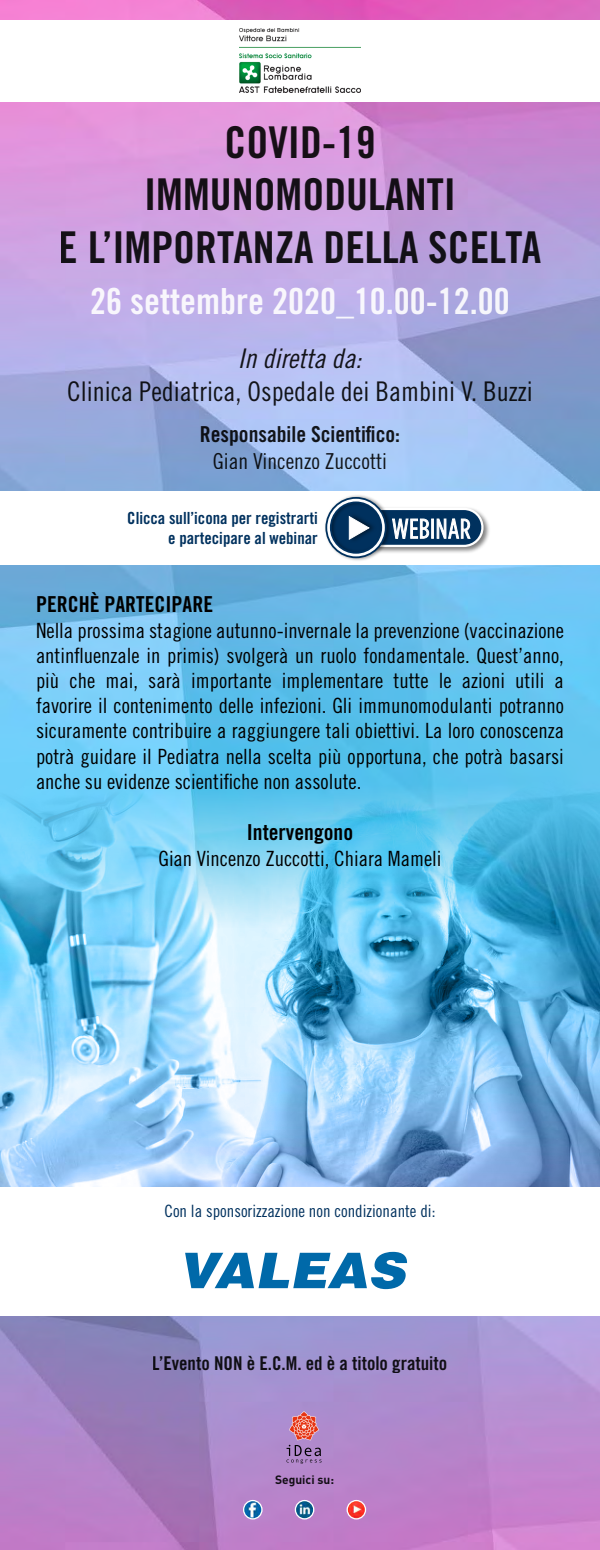
<style>
.page{position:relative;width:600px;height:1550px;background:#fff}
.page>*{position:absolute;margin:0;border:0;box-sizing:border-box;transform-origin:0 0}
.t1{font:43.9px/52.6px "Trade Gothic Bold Cond Twenty";color:#000;text-align:center}
.t2{font:36px "Trade Gothic Bold Cond Twenty";color:#fff}
.t3{font:27.1px "Trade Gothic Cond Eighteen";color:#000}
.t4{font:27.1px "Trade Gothic Cond Eighteen Obl";color:#000}
.t5{font:22px "Trade Gothic Bold Cond Twenty";color:#000}
.t6{font:22px "Trade Gothic Cond Eighteen";color:#000}
.t7{font:21px/25.2px "Trade Gothic Cond Eighteen";color:#000;text-align:justify}
.t8{font:19px "Trade Gothic Bold Cond Twenty";color:#000}
.t9{font:17px "Trade Gothic Cond Eighteen";color:#00315e}
.t10{font:16.7px/20.1px "Trade Gothic Bold Cond Twenty";color:#00315e;text-align:right}
.t11{font:700 12px "DIN";color:#000}
</style>
<div class="page">
<img style="left:0;top:0;width:600px;height:1550px">
<img style="left:0;top:762px;width:600px;height:425px">
<div style="left:0;top:20px;width:600px;height:82px;background:#fff"></div>
<img style="left:240px;top:29px;width:120px;height:64px">
<div style="left:0;top:491px;width:600px;height:73px;background:#fff"></div>
<div style="left:0;top:1187px;width:600px;height:129px;background:#fff"></div>
<div style="left:345px;top:506px;width:146px;height:48px;background:#000;opacity:.5"></div>
<div style="left:346px;top:508px;width:138px;height:39px;background:#00315e;border:2px solid #fff;border-radius:18px"></div>
<div style="left:324px;top:494px;width:68px;height:68px;background:#000;opacity:.42"></div>
<svg style="left:325px;top:496px;width:105px;height:63px"></svg>
<div style="left:431px;top:519px;width:3px;height:20px;background:#fff;border:1px solid #fff"></div>
<svg style="left:436px;top:518px;width:35px;height:21px"></svg>
<svg style="left:287px;top:1411px;width:35px;height:52px"></svg>
<img style="left:244px;top:1501px;width:18px;height:18px;border-radius:9px">
<div style="left:243px;top:1500px;width:20px;height:20px;border:1px solid #fff;border-radius:50%"></div>
<img style="left:295px;top:1501px;width:19px;height:18px;border-radius:9px">
<div style="left:295px;top:1500px;width:19px;height:20px;border:1px solid #fff;border-radius:50%"></div>
<img style="left:347px;top:1501px;width:19px;height:18px;border-radius:9px">
<div style="left:347px;top:1500px;width:19px;height:20px;border:1px solid #fff;border-radius:50%"></div>
<svg style="left:185px;top:1252px;width:223px;height:37px"></svg>
<h1 class="t1" style="left:59px;top:115px;width:484px">COVID-19<br>IMMUNOMODULANTI<br>E L’IMPORTANZA DELLA SCELTA</h1>
<h2 class="t2" style="left:90px;top:279px;width:421px">26 settembre 2020_10.00-12.00</h2>
<p class="t4" style="left:238px;top:343px;width:125px">In diretta da:</p>
<p class="t3" style="left:67px;top:375px;width:467px">Clinica Pediatrica, Ospedale dei Bambini V. Buzzi</p>
<p class="t5" style="left:200px;top:421px;width:202px">Responsabile Scientifico:</p>
<p class="t6" style="left:213px;top:448px;width:176px">Gian Vincenzo Zuccotti</p>
<p class="t10" style="left:127px;top:508px;width:192px">Clicca sull’icona per registrarti e partecipare al webinar</p>
<p class="t5" style="left:36px;top:591px;width:179px">PERCHè PARTECIPARE</p>
<p class="t7" style="left:36px;top:617px;width:530px">Nella prossima stagione autunno-invernale la prevenzione (vaccinazione antinfluenzale in primis) svolgerà un ruolo fondamentale. Quest’anno, più che mai, sarà importante implementare tutte le azioni utili a favorire il contenimento delle infezioni. Gli immunomodulanti potranno sicuramente contribuire a raggiungere tali obiettivi. La loro conoscenza potrà guidare il Pediatra nella scelta più opportuna, che potrà basarsi anche su evidenze scientifiche non assolute.</p>
<p class="t5" style="left:247px;top:819px;width:108px">Intervengono</p>
<p class="t7" style="left:159px;top:845px;width:284px">Gian Vincenzo Zuccotti, Chiara Mameli</p>
<p class="t9" style="left:165px;top:1201px;width:272px">Con la sponsorizzazione non condizionante di:</p>
<p class="t8" style="left:153px;top:1351px;width:296px">L’Evento NON è E.C.M. ed è a titolo gratuito</p>
<p class="t11" style="left:275px;top:1472px;width:60px">Seguici su:</p>
</div>
